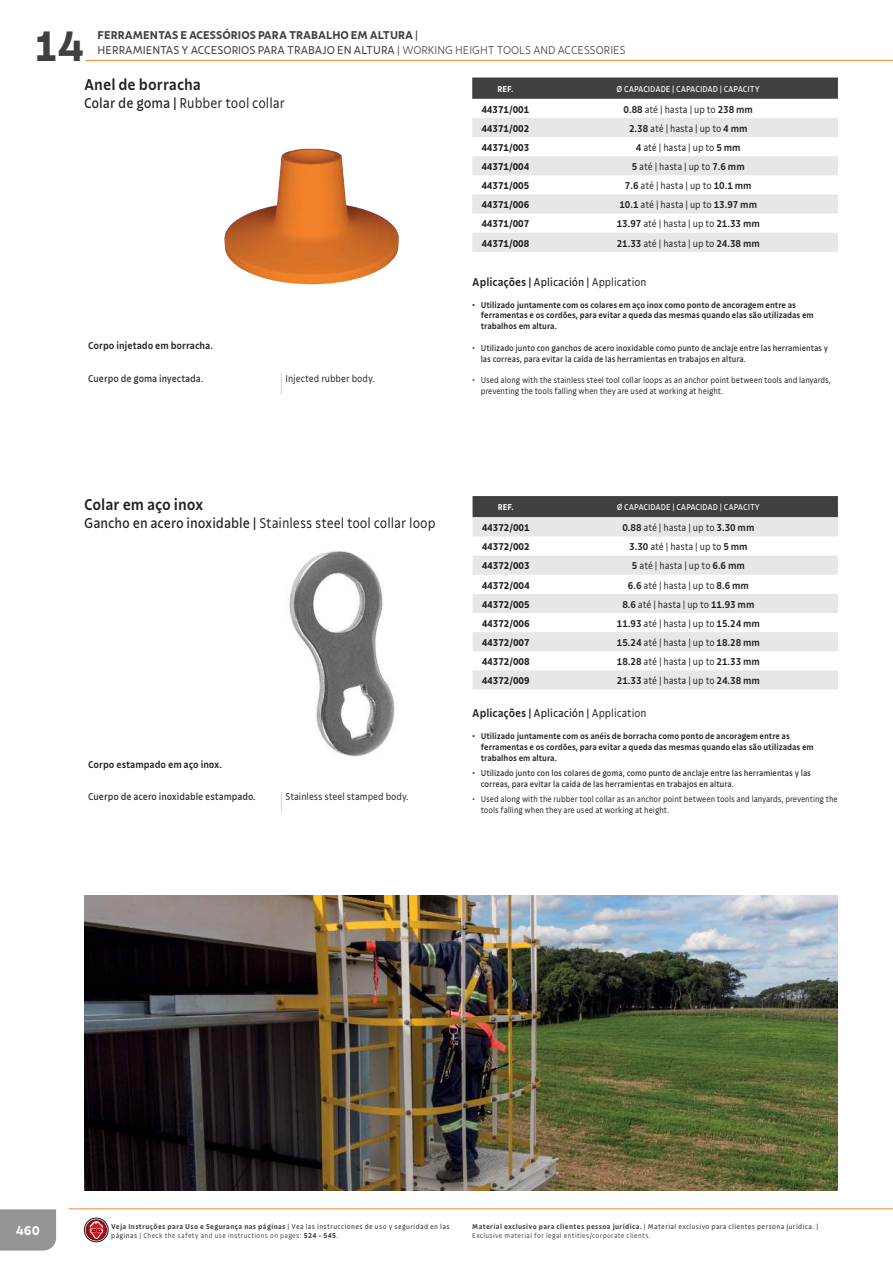
<style>
.page{position:relative;width:893px;height:1263px;background:#fff}
.page>*{position:absolute;margin:0;border:0;box-sizing:border-box;transform-origin:0 0}
.t1{font:700 45px "Tramontina Sm Cd Titulos";color:#404041}
.t2{font:500 16.5px "Tramontina Cond Textos";color:#221f1f}
.t3{font:300 15px "Tramontina Cond Textos";color:#221f1f}
.t4{font:700 13.5px "Tramontina Sm Cd Titulos";color:#fff}
.t5{font:12px "Tramontina Sm Cd Titulos";color:#404041}
.t6{font:500 12px "Tramontina Cond Textos";color:#221f1f}
.t7{font:700 12px "Tramontina Sm Cd Titulos";color:#404041}
.t8{font:300 10.5px "Tramontina Cond Textos";color:#221f1f}
.t9{font:700 10.5px "Tramontina Cond Textos";color:#221f1f}
.t10{font:10.5px "Tramontina Cond Textos";color:#221f1f}
.t11{font:500 10.5px "Tramontina Cond Textos";color:#221f1f}
.t12{font:500 9px/10.8px "Tramontina Cond Textos";color:#221f1f}
.t13{font:9px/10.8px "Tramontina Cond Textos";color:#221f1f}
.t14{font:300 9px/10.8px "Tramontina Cond Textos";color:#221f1f}
.t15{font:9px "Tramontina Cond Textos";color:#fff}
.t16{font:700 9px "Tramontina Cond Textos";color:#fff}
.t17{font:300 7.5px/9px "Tramontina Cond Textos";letter-spacing:.05em;color:#404041}
.t18{font:700 7.5px "Tramontina Cond Textos";letter-spacing:.05em;color:#404041}
.s1{font-weight:400}
.s2{font-weight:300}
.s3{font-weight:500}
.s4{font-weight:700}
</style>
<div class="page">
<div style="left:84px;top:1218px;width:24px;height:24px;border:1px solid #1d191c;border-radius:50%"></div>
<img style="left:86px;top:1219px;width:21px;height:22px">
<svg style="left:90px;top:1221px;width:13px;height:18px"></svg>
<div style="left:0;top:1209px;width:56px;height:42px;background:#939597"></div>
<hr style="left:86px;top:60px;width:807px;height:1px;background:#f47e28">
<hr style="left:69px;top:1209px;width:824px;height:1px;background:#f08133">
<img style="left:224px;top:148px;width:175px;height:136px">
<img style="left:289px;top:551px;width:106px;height:206px">
<div style="left:472px;top:78px;width:366px;height:21px;background:#404041"></div>
<svg style="left:472px;top:118px;width:366px;height:134px;fill:#e6e7e8"></svg>
<div style="left:473px;top:496px;width:365px;height:21px;background:#404041"></div>
<svg style="left:473px;top:517px;width:365px;height:173px;fill:#e6e7e8"></svg>
<svg style="left:281px;top:373px;width:1px;height:21px"></svg>
<svg style="left:281px;top:792px;width:1px;height:21px"></svg>
<img style="left:84px;top:896px;width:754px;height:295px">
<h1 class="t1" style="left:35px;top:23px;width:50px">14</h1>
<p class="t7" style="left:98px;top:29px;width:322px">FERRAMENTAS E ACESSÓRIOS PARA TRABALHO EM ALTURA <span class="s1">|</span></p>
<p class="t5" style="left:98px;top:46px;width:529px">HERRAMIENTAS Y ACCESORIOS PARA TRABAJO EN ALTURA <span class="s2">| WORKING HEIGHT TOOLS AND ACCESSORIES</span></p>
<h2 class="t2" style="left:84px;top:76px;width:119px">Anel de borracha</h2>
<h3 class="t3" style="left:84px;top:96px;width:202px"><span class="s1">Colar de goma |</span> Rubber tool collar</h3>
<p class="t11" style="left:88px;top:340px;width:126px">Corpo injetado em borracha.</p>
<p class="t10" style="left:88px;top:373px;width:117px">Cuerpo de goma inyectada.</p>
<p class="t8" style="left:286px;top:373px;width:91px">Injected rubber body.</p>
<p class="t16" style="left:497px;top:84px;width:17px">REF.</p>
<p class="t15" style="left:617px;top:84px;width:145px">Ø CAPACIDADE | CAPACIDAD | CAPACITY</p>
<p class="t9" style="left:481px;top:104px;width:49px">44371/001</p>
<p class="t8" style="left:624px;top:104px;width:131px"><span class="s3">0.88</span> até | hasta | up to <span class="s3">238 mm</span></p>
<p class="t9" style="left:481px;top:123px;width:49px">44371/002</p>
<p class="t8" style="left:629px;top:123px;width:120px"><span class="s3">2.38</span> até | hasta | up to <span class="s3">4 mm</span></p>
<p class="t9" style="left:481px;top:142px;width:49px">44371/003</p>
<p class="t8" style="left:636px;top:142px;width:106px"><span class="s3">4</span> até | hasta | up to <span class="s3">5 mm</span></p>
<p class="t9" style="left:481px;top:161px;width:49px">44371/004</p>
<p class="t8" style="left:632px;top:162px;width:114px"><span class="s3">5</span> até | hasta | up to <span class="s3">7.6 mm</span></p>
<p class="t9" style="left:481px;top:180px;width:49px">44371/005</p>
<p class="t8" style="left:625px;top:181px;width:128px"><span class="s3">7.6</span> até | hasta | up to <span class="s3">10.1 mm</span></p>
<p class="t9" style="left:481px;top:199px;width:49px">44371/006</p>
<p class="t8" style="left:619px;top:200px;width:139px"><span class="s3">10.1</span> até | hasta | up to <span class="s3">13.97 mm</span></p>
<p class="t9" style="left:481px;top:219px;width:49px">44371/007</p>
<p class="t8" style="left:617px;top:219px;width:145px"><span class="s3">13.97</span> até | hasta | up to <span class="s3">21.33 mm</span></p>
<p class="t9" style="left:481px;top:238px;width:49px">44371/008</p>
<p class="t8" style="left:617px;top:238px;width:145px"><span class="s3">21.33</span> até | hasta | up to <span class="s3">24.38 mm</span></p>
<p class="t6" style="left:472px;top:277px;width:176px">Aplicações | <span class="s1">Aplicación |</span> <span class="s2">Application</span></p>
<p class="t12" style="left:481px;top:300px;width:335px;text-indent:-9px">• Utilizado juntamente com os colares em aço inox como ponto de ancoragem entre as ferramentas e os cordões, para evitar a queda das mesmas quando elas são utilizadas em trabalhos em altura.</p>
<p class="t13" style="left:481px;top:343px;width:349px;text-indent:-9px">• Utilizado junto con ganchos de acero inoxidable como punto de anclaje entre las herramientas y las correas, para evitar la caída de las herramientas en trabajos en altura.</p>
<p class="t14" style="left:481px;top:375px;width:352px;text-indent:-9px">• Used along with the stainless steel tool collar loops as an anchor point between tools and lanyards, preventing the tools falling when they are used at working at height.</p>
<h2 class="t2" style="left:84px;top:495px;width:121px">Colar em aço inox</h2>
<h3 class="t3" style="left:84px;top:516px;width:353px"><span class="s1">Gancho en acero inoxidable |</span> Stainless steel tool collar loop</h3>
<p class="t11" style="left:88px;top:759px;width:135px">Corpo estampado em aço inox.</p>
<p class="t10" style="left:88px;top:792px;width:169px">Cuerpo de acero inoxidable estampado.</p>
<p class="t8" style="left:286px;top:792px;width:125px">Stainless steel stamped body.</p>
<p class="t16" style="left:498px;top:503px;width:17px">REF.</p>
<p class="t15" style="left:617px;top:503px;width:145px">Ø CAPACIDADE | CAPACIDAD | CAPACITY</p>
<p class="t9" style="left:482px;top:522px;width:49px">44372/001</p>
<p class="t8" style="left:622px;top:523px;width:133px"><span class="s3">0.88</span> até | hasta | up to <span class="s3">3.30 mm</span></p>
<p class="t9" style="left:482px;top:541px;width:49px">44372/002</p>
<p class="t8" style="left:629px;top:542px;width:120px"><span class="s3">3.30</span> até | hasta | up to <span class="s3">5 mm</span></p>
<p class="t9" style="left:482px;top:561px;width:49px">44372/003</p>
<p class="t8" style="left:632px;top:561px;width:114px"><span class="s3">5</span> até | hasta | up to <span class="s3">6.6 mm</span></p>
<p class="t9" style="left:482px;top:580px;width:49px">44372/004</p>
<p class="t8" style="left:628px;top:580px;width:122px"><span class="s3">6.6</span> até | hasta | up to <span class="s3">8.6 mm</span></p>
<p class="t9" style="left:482px;top:599px;width:49px">44372/005</p>
<p class="t8" style="left:622px;top:599px;width:133px"><span class="s3">8.6</span> até | hasta | up to <span class="s3">11.93 mm</span></p>
<p class="t9" style="left:482px;top:618px;width:49px">44372/006</p>
<p class="t8" style="left:617px;top:618px;width:145px"><span class="s3">11.93</span> até | hasta | up to <span class="s3">15.24 mm</span></p>
<p class="t9" style="left:482px;top:637px;width:49px">44372/007</p>
<p class="t8" style="left:617px;top:638px;width:145px"><span class="s3">15.24</span> até | hasta | up to <span class="s3">18.28 mm</span></p>
<p class="t9" style="left:482px;top:656px;width:49px">44372/008</p>
<p class="t8" style="left:617px;top:657px;width:145px"><span class="s3">18.28</span> até | hasta | up to <span class="s3">21.33 mm</span></p>
<p class="t9" style="left:482px;top:675px;width:49px">44372/009</p>
<p class="t8" style="left:617px;top:676px;width:145px"><span class="s3">21.33</span> até | hasta | up to <span class="s3">24.38 mm</span></p>
<p class="t6" style="left:472px;top:709px;width:176px">Aplicações | <span class="s1">Aplicación |</span> <span class="s2">Application</span></p>
<p class="t12" style="left:481px;top:731px;width:335px;text-indent:-9px">• Utilizado juntamente com os anéis de borracha como ponto de ancoragem entre as ferramentas e os cordões, para evitar a queda das mesmas quando elas são utilizadas em trabalhos em altura.</p>
<p class="t13" style="left:481px;top:768px;width:332px;text-indent:-9px">• Utilizado junto con los colares de goma, como punto de anclaje entre las herramientas y las correas, para evitar la caída de las herramientas en trabajos en altura.</p>
<p class="t14" style="left:481px;top:794px;width:358px;text-indent:-9px">• Used along with the rubber tool collar as an anchor point between tools and lanyards, preventing the tools falling when they are used at working at height.</p>
<p class="t4" style="left:16px;top:1224px;width:26px">460</p>
<p class="t18" style="left:111px;top:1223px;width:340px">Veja Instruções para Uso e Segurança nas páginas <span class="s1">| Vea las instrucciones de uso y seguridad en las</span></p>
<p class="t17" style="left:111px;top:1231px;width:229px"><span class="s1">páginas</span> | Check the safety and use instructions on pages: <span class="s4">524 - 545</span><span class="s1">.</span></p>
<p class="t17" style="left:472px;top:1222px;width:347px"><span class="s4">Material exclusivo para clientes pessoa jurídica.</span> <span class="s1">| Material exclusivo para clientes persona jurídica. |<br></span>Exclusive material for legal entities/corporate clients.</p>
</div>
